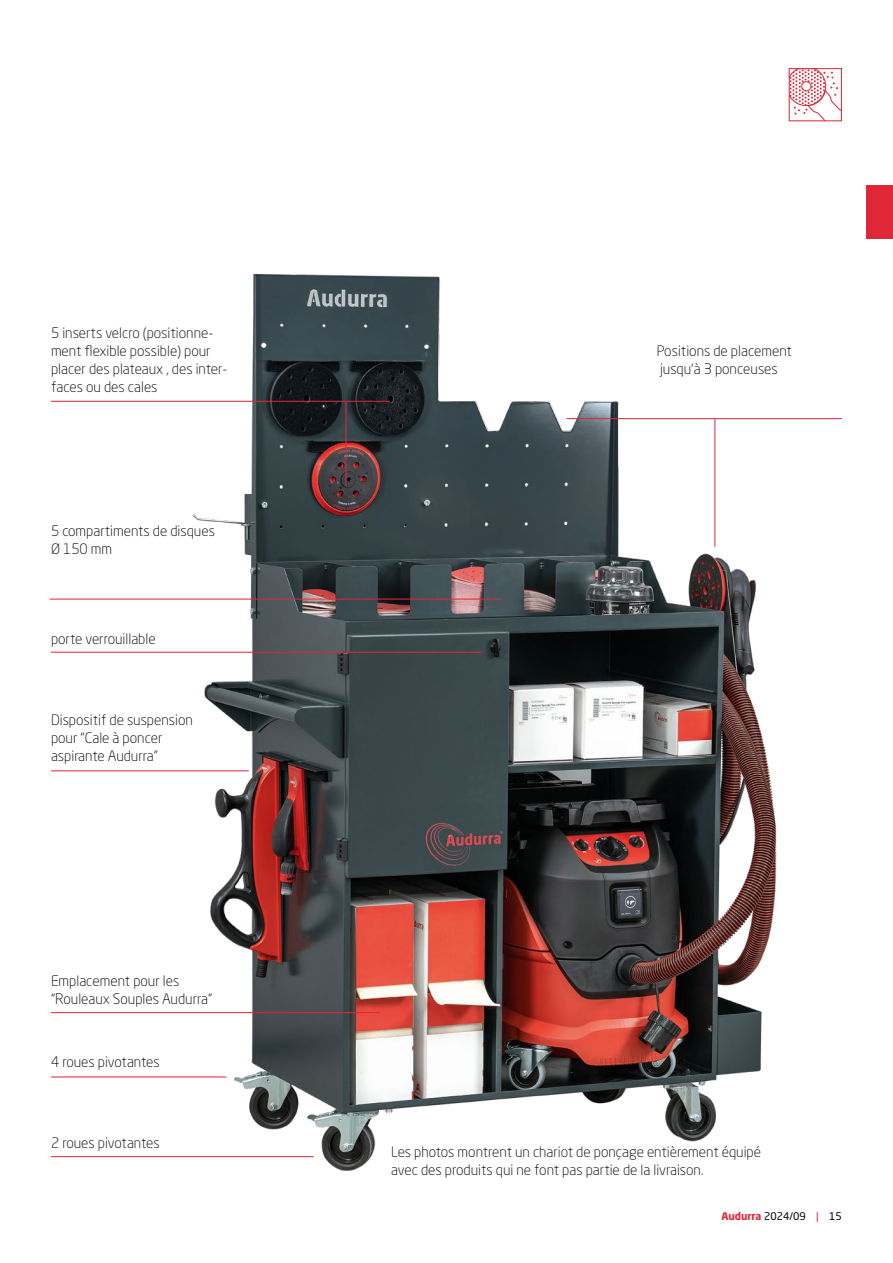
<style>
.page{position:relative;width:893px;height:1263px;background:#fff}
.page>*{position:absolute;margin:0;border:0;box-sizing:border-box;transform-origin:0 0}
.Fließtext_light_schwarz_9_5_12{font:300 14.25px/18px "Neo Sans Pro";color:#000}
.Produktangaben__3Sp__light_schwarz_9_5_1{font:300 14.25px/18px "Neo Sans Pro";color:#000}
.t1{font:10.5px "Neo Sans Pro";color:#000}
.s1{font-weight:700;color:#e02737}
.s2{color:#e02737}
</style>
<div class="page">
<svg style="left:791px;top:70px;width:49px;height:49px"></svg>
<div style="left:789px;top:68px;width:53px;height:53px;border:1px solid #e02837"></div>
<div style="left:866px;top:185px;width:27px;height:53px;background:#e02737"></div>
<img style="left:152px;top:273px;width:656px;height:898px">
<hr style="left:51px;top:401px;width:339px;height:1px;background:#e02737">
<hr style="left:51px;top:652px;width:431px;height:1px;background:#e02737">
<hr style="left:51px;top:770px;width:198px;height:1px;background:#e02737">
<hr style="left:51px;top:1012px;width:328px;height:1px;background:#e02737">
<hr style="left:51px;top:1076px;width:175px;height:1px;background:#e02737">
<hr style="left:51px;top:1156px;width:263px;height:1px;background:#e02737">
<hr style="left:50px;top:599px;width:452px;height:1px;background:#e02737">
<hr style="left:566px;top:418px;width:276px;height:1px;background:#e02737">
<hr style="left:714px;top:419px;width:1px;height:128px;background:#e02737">
<hr style="left:345px;top:402px;width:1px;height:84px;background:#e02737">
<p class="Fließtext_light_schwarz_9_5_12" style="left:51px;top:324px;width:178px">5 inserts velcro (positionne&shy;ment flexible possible) pour placer des plateaux , des inter&shy;faces ou des cales</p>
<p class="Fließtext_light_schwarz_9_5_12" style="left:51px;top:522px;width:165px">5 compartiments de disques<br>Ø 150 mm</p>
<p class="Fließtext_light_schwarz_9_5_12" style="left:51px;top:630px;width:106px">porte verrouillable</p>
<p class="Fließtext_light_schwarz_9_5_12" style="left:51px;top:711px;width:143px">Dispositif de suspension</p>
<p class="Fließtext_light_schwarz_9_5_12" style="left:51px;top:729px;width:113px">pour “Cale à poncer aspirante Audurra”</p>
<p class="Fließtext_light_schwarz_9_5_12" style="left:51px;top:972px;width:130px">Emplacement pour les</p>
<p class="Fließtext_light_schwarz_9_5_12" style="left:51px;top:990px;width:163px">“Rouleaux Souples Audurra”</p>
<p class="Fließtext_light_schwarz_9_5_12" style="left:51px;top:1053px;width:110px">4 roues pivotantes</p>
<p class="Fließtext_light_schwarz_9_5_12" style="left:51px;top:1134px;width:110px">2 roues pivotantes</p>
<p class="Fließtext_light_schwarz_9_5_12" style="left:657px;top:342px;width:137px">Positions de placement jusqu‘à 3 ponceuses</p>
<p class="Produktangaben__3Sp__light_schwarz_9_5_1" style="left:391px;top:1143px;width:371px">Les photos montrent un chariot de ponçage entièrement équipé avec des produits qui ne font pas partie de la livraison.</p>
<p class="t1" style="left:721px;top:1210px;width:122px"><span class="s1">Audurra</span> 2024/09 <span class="s2">|</span> 15</p>
</div>
